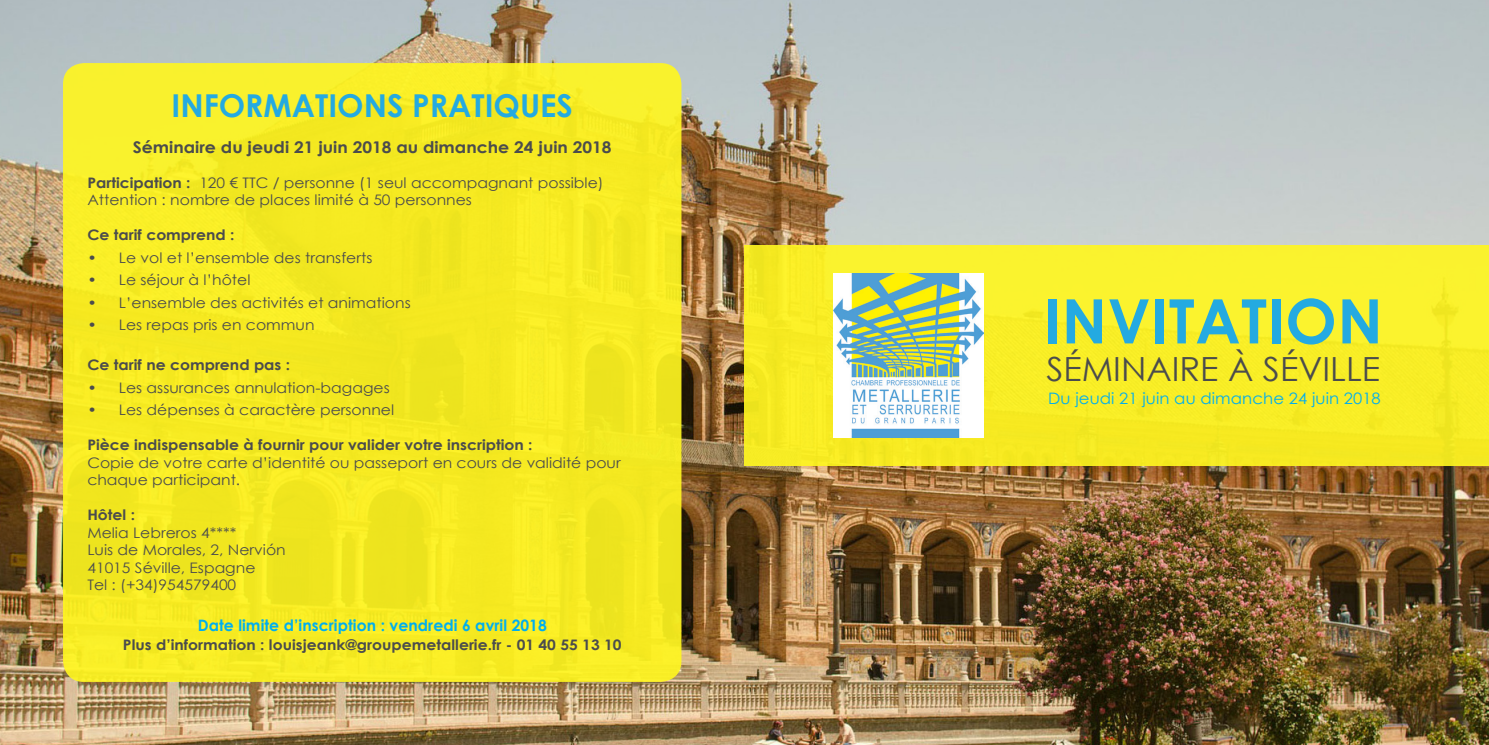
<style>
.page{position:relative;width:1489px;height:745px;background:#fff}
.page>*{position:absolute;margin:0;border:0;box-sizing:border-box;transform-origin:0 0}
.t1{font:700 61.25px "Century Gothic";letter-spacing:.01em;color:#24aae1}
.t2{font:33.25px "Century Gothic";color:#4b4c4d}
.t3{font:700 31.5px "Century Gothic";color:#24aae1}
.t4{font:700 16.1px "Century Gothic";color:#4b4c4d;scale:1.08 1}
.t5{font:700 15.75px "Century Gothic";letter-spacing:.005em;color:#00aeef}
.t6{font:15.75px "Century Gothic";letter-spacing:.005em;color:#00aeef;scale:1.05 1}
.t7{font:14.53px/17.5px "Century Gothic";color:#4b4c4d;scale:1.08 1}
.t8{font:700 14.53px "Century Gothic";color:#4b4c4d;scale:1.08 1}
.s1{font-weight:700}
</style>
<div class="page">
<img style="left:0;top:0;width:1488px;height:744px">
<div style="left:63px;top:63px;width:618px;height:618px;background:#f6ea21;border-radius:21px"></div>
<div style="left:744px;top:245px;width:744px;height:221px;background:#f9ee27"></div>
<img style="left:833px;top:273px;width:150px;height:164px">
<p class="t3" style="left:171px;top:81px;width:403px">INFORMATIONS PRATIQUES</p>
<p class="t4" style="left:133px;top:134px;width:445px">Séminaire du jeudi 21 juin 2018 au dimanche 24 juin 2018</p>
<p class="t7" style="left:87px;top:173px;width:479px"><span class="s1">Participation :</span> 120 € TTC / personne (1 seul accompagnant possible)</p>
<p class="t7" style="left:87px;top:191px;width:357px">Attention : nombre de places limité à 50 personnes</p>
<p class="t8" style="left:87px;top:224px;width:138px">Ce tarif comprend :</p>
<p class="t7" style="left:87px;top:248px;width:265px">• Le vol et l’ensemble des transferts</p>
<p class="t7" style="left:87px;top:271px;width:152px">• Le séjour à l’hôtel</p>
<p class="t7" style="left:87px;top:293px;width:301px">• L’ensemble des activités et animations</p>
<p class="t7" style="left:87px;top:316px;width:212px">• Les repas pris en commun</p>
<p class="t8" style="left:87px;top:354px;width:189px">Ce tarif ne comprend pas :</p>
<p class="t7" style="left:87px;top:378px;width:281px">• Les assurances annulation-bagages</p>
<p class="t7" style="left:87px;top:401px;width:285px">• Les dépenses à caractère personnel</p>
<p class="t8" style="left:87px;top:433px;width:414px">Pièce indispensable à fournir pour valider votre inscription :</p>
<p class="t7" style="left:87px;top:453px;width:495px">Copie de votre carte d’identité ou passeport en cours de validité pour chaque participant.</p>
<p class="t8" style="left:87px;top:503px;width:46px">Hôtel :</p>
<p class="t7" style="left:87px;top:523px;width:139px">Melia Lebreros 4****</p>
<p class="t7" style="left:87px;top:541px;width:185px">Luis de Morales, 2, Nervión</p>
<p class="t7" style="left:87px;top:558px;width:157px">41015 Séville, Espagne</p>
<p class="t7" style="left:87px;top:576px;width:139px">Tel : (+34)954579400</p>
<p class="t5" style="left:198px;top:612px;width:350px">Date limite d’inscription : vendredi 6 avril 2018</p>
<p class="t8" style="left:123px;top:633px;width:463px">Plus d’information : louisjeank@groupemetallerie.fr - 01 40 55 13 10</p>
<p class="t1" style="left:1043px;top:274px;width:340px">INVITATION</p>
<p class="t2" style="left:1046px;top:345px;width:335px">SÉMINAIRE À SÉVILLE</p>
<p class="t6" style="left:1048px;top:387px;width:318px">Du jeudi 21 juin au dimanche 24 juin 2018</p>
</div>
